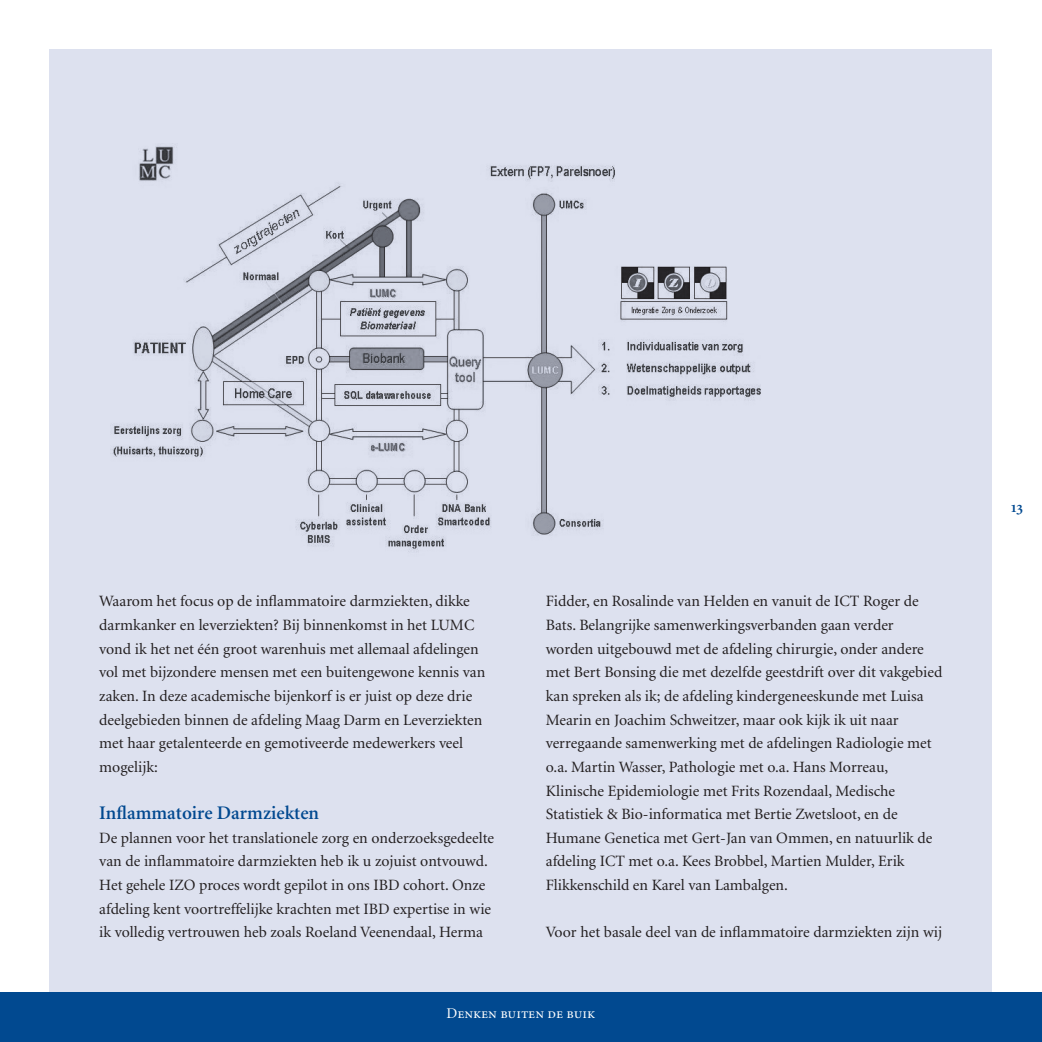
<style>
.page{position:relative;width:1042px;height:1042px;background:#fff}
.page>*{position:absolute;margin:0;border:0;box-sizing:border-box;transform-origin:0 0}
.t1{font:600 19.25px "Minion";color:#014990}
.t2{font:15.75px/23.6px "Minion";color:#231f20}
.t3{font:15.75px "Minion Semibold SC";color:#014990}
.t4{font:14.88px "Minion Regular SC";letter-spacing:-.005em;color:#fff}
</style>
<div class="page">
<div style="left:50px;top:50px;width:942px;height:992px;background:#dde1ef"></div>
<div style="left:0;top:992px;width:1042px;height:50px;background:#014990"></div>
<img style="left:112px;top:146px;width:649px;height:406px">
<p class="t2" style="left:99px;top:590px;width:388px">Waarom het focus op de inflammatoire darmziekten, dikke darmkanker en leverziekten? Bij binnenkomst in het LUMC vond ik het net één groot warenhuis met allemaal afdelingen vol met bijzondere mensen met een buitengewone kennis van zaken. In deze academische bijenkorf is er juist op deze drie deelgebieden binnen de afdeling Maag Darm en Leverziekten met haar getalenteerde en gemotiveerde medewerkers veel mogelijk:</p>
<p class="t1" style="left:99px;top:803px;width:221px">Inflammatoire Darmziekten</p>
<p class="t2" style="left:99px;top:826px;width:396px">De plannen voor het translationele zorg en onderzoeksgedeelte van de inflammatoire darmziekten heb ik u zojuist ontvouwd.<br>Het gehele IZO proces wordt gepilot in ons IBD cohort. Onze afdeling kent voortreffelijke krachten met IBD expertise in wie ik volledig vertrouwen heb zoals Roeland Veenendaal, Herma</p>
<p class="t2" style="left:546px;top:590px;width:398px">Fidder, en Rosalinde van Helden en vanuit de ICT Roger de Bats. Belangrijke samenwerkingsverbanden gaan verder worden uitgebouwd met de afdeling chirurgie, onder andere met Bert Bonsing die met dezelfde geestdrift over dit vakgebied kan spreken als ik; de afdeling kindergeneeskunde met Luisa Mearin en Joachim Schweitzer, maar ook kijk ik uit naar verregaande samenwerking met de afdelingen Radiologie met o.a. Martin Wasser, Pathologie met o.a. Hans Morreau, Klinische Epidemiologie met Frits Rozendaal, Medische Statistiek &amp; Bio-informatica met Bertie Zwetsloot, en de Humane Genetica met Gert-Jan van Ommen, en natuurlik de afdeling ICT met o.a. Kees Brobbel, Martien Mulder, Erik Flikkenschild en Karel van Lambalgen.</p>
<p class="t2" style="left:546px;top:921px;width:398px">Voor het basale deel van de inflammatoire darmziekten zijn wij</p>
<p class="t4" style="left:447px;top:1006px;width:150px">Denken buiten de buik</p>
<p class="t3" style="left:1011px;top:499px;width:14px">13</p>
</div>
